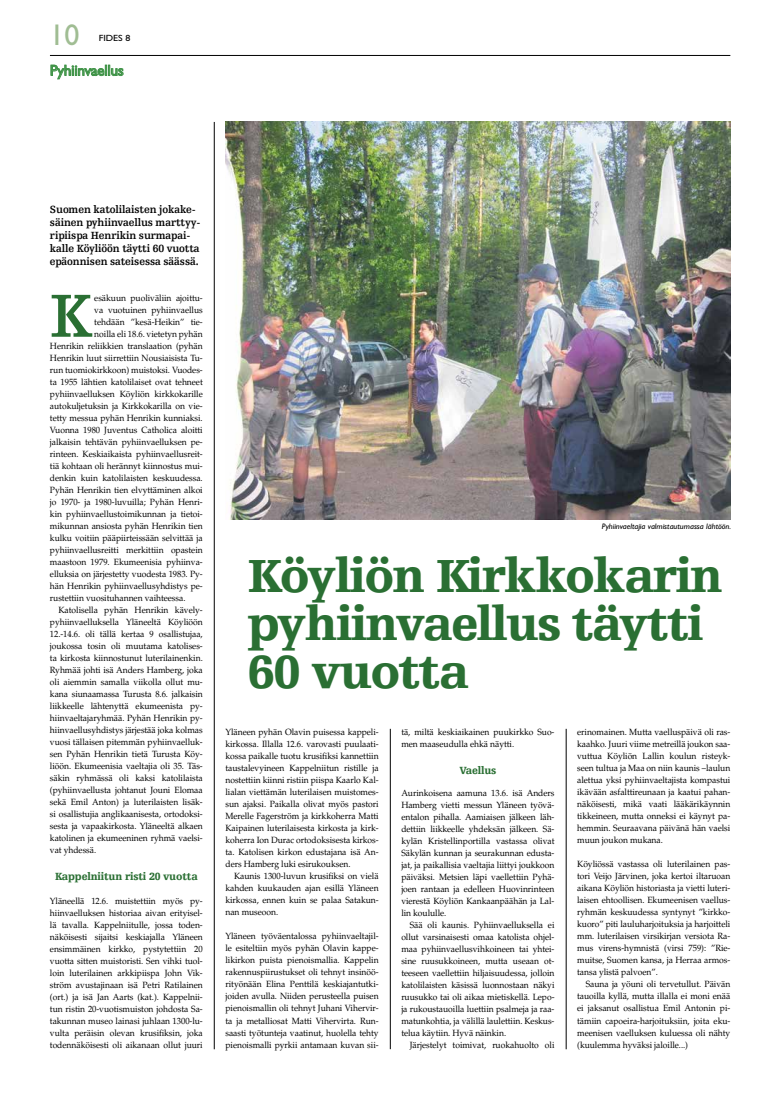
<style>
.page{position:relative;width:780px;height:1106px;background:#fff}
.page>*{position:absolute;margin:0;border:0;box-sizing:border-box;transform-origin:0 0}
.t1{font:700 64.2px "Egyptienne FLT Std";color:#2a6f33;scale:.95 1}
.t2{font:900 49px/48px "Egyptienne FLT Std";letter-spacing:-.035em;color:#2a6f33}
.t3{font:30px "Gill Sans Std";color:#a0bd93}
.t4{font:15px "Gill Sans Std";letter-spacing:-.01em;color:#3f9347}
.t5{font:700 11px/13px "Egyptienne FLT Std";letter-spacing:-.015em;color:#000;scale:.95 1}
.t6{font:900 11px "Egyptienne FLT Std";letter-spacing:-.015em;color:#2a6f33;scale:.95 1}
.t7{font:9px/12px "Palatino LT Std";letter-spacing:-.005em;color:#000;text-align:justify;scale:.95 1}
.t8{font:9px "Gill Sans Std";color:#000;scale:1.1 1}
.t9{font:italic 8px "Gill Sans Std";color:#000;scale:1.05 1}
</style>
<div class="page">
<hr style="left:50px;top:55px;width:680px;height:1px;background:#000">
<svg style="left:51px;top:65px;width:72px;height:14px"></svg>
<hr style="left:390px;top:729px;width:1px;height:320px;background:#000">
<hr style="left:566px;top:729px;width:1px;height:320px;background:#000">
<hr style="left:214px;top:122px;width:1px;height:927px;background:#000">
<img style="left:225px;top:122px;width:505px;height:397px">
<h3 class="t3" style="left:50px;top:18px;width:31px">10</h3>
<p class="t8" style="left:99px;top:33px;width:30px">FIDES 8</p>
<h3 class="t4" style="left:50px;top:62px;width:75px">Pyhiinvaellus</h3>
<p class="t5" style="left:50px;top:203px;width:160px">Suomen katolilaisten jokake&shy;säinen pyhiinvaellus marttyy&shy;ripiispa Henrikin surmapai&shy;kalle Köyliöön täytti 60 vuotta epäonnisen sateisessa säässä.</p>
<h1 class="t1" style="left:50px;top:280px;width:48px">K</h1>
<p class="t7" style="left:94px;top:292px;width:116px">esäkuun puoliväliin ajoittu-</p>
<p class="t7" style="left:94px;top:304px;width:116px">va vuotuinen pyhiinvaellus</p>
<p class="t7" style="left:94px;top:316px;width:116px">tehdään ”kesä-Heikin” tie-</p>
<p class="t7" style="left:94px;top:328px;width:116px">noilla eli 18.6. vietetyn pyhän</p>
<p class="t7" style="left:50px;top:340px;width:162px">Henrikin reliikkien translaation (pyhän</p>
<p class="t7" style="left:50px;top:352px;width:162px">Henrikin luut siirrettiin Nousiaisista Tu-</p>
<p class="t7" style="left:50px;top:364px;width:162px">run tuomiokirkkoon) muistoksi. Vuodes-</p>
<p class="t7" style="left:50px;top:376px;width:162px">ta 1955 lähtien katolilaiset ovat tehneet</p>
<p class="t7" style="left:50px;top:388px;width:162px">pyhiinvaelluksen Köyliön kirkkokarille</p>
<p class="t7" style="left:50px;top:400px;width:162px">autokuljetuksin ja Kirkkokarilla on vie-</p>
<p class="t7" style="left:50px;top:412px;width:162px">tetty messua pyhän Henrikin kunniaksi.</p>
<p class="t7" style="left:50px;top:424px;width:162px">Vuonna 1980 Juventus Catholica aloitti</p>
<p class="t7" style="left:50px;top:436px;width:162px">jalkaisin tehtävän pyhiinvaelluksen pe-</p>
<p class="t7" style="left:50px;top:448px;width:162px">rinteen. Keskiaikaista pyhiinvaellusreit-</p>
<p class="t7" style="left:50px;top:460px;width:162px">tiä kohtaan oli herännyt kiinnostus mui-</p>
<p class="t7" style="left:50px;top:472px;width:162px">denkin kuin katolilaisten keskuudessa.</p>
<p class="t7" style="left:50px;top:484px;width:162px">Pyhän Henrikin tien elvyttäminen alkoi</p>
<p class="t7" style="left:50px;top:496px;width:162px">jo 1970- ja 1980-luvuilla; Pyhän Henri-</p>
<p class="t7" style="left:50px;top:508px;width:162px">kin pyhiinvaellustoimikunnan ja tietoi-</p>
<p class="t7" style="left:50px;top:520px;width:162px">mikunnan ansiosta pyhän Henrikin tien</p>
<p class="t7" style="left:50px;top:532px;width:162px">kulku voitiin pääpiirteissään selvittää ja</p>
<p class="t7" style="left:50px;top:544px;width:162px">pyhiinvaellusreitti merkittiin opastein</p>
<p class="t7" style="left:50px;top:556px;width:162px">maastoon 1979. Ekumeenisia pyhiinva-</p>
<p class="t7" style="left:50px;top:568px;width:162px">elluksia on järjestetty vuodesta 1983. Py-</p>
<p class="t7" style="left:50px;top:580px;width:162px">hän Henrikin pyhiinvaellusyhdistys pe-</p>
<p class="t7" style="left:50px;top:592px;width:144px">rustettiin vuosituhannen vaihteessa.</p>
<p class="t7" style="left:58px;top:604px;width:153px">Katolisella pyhän Henrikin kävely-</p>
<p class="t7" style="left:50px;top:616px;width:162px">pyhiinvaelluksella Yläneeltä Köyliöön</p>
<p class="t7" style="left:50px;top:628px;width:162px">12.-14.6. oli tällä kertaa 9 osallistujaa,</p>
<p class="t7" style="left:50px;top:640px;width:162px">joukossa tosin oli muutama katolises-</p>
<p class="t7" style="left:50px;top:652px;width:162px">ta kirkosta kiinnostunut luterilainenkin.</p>
<p class="t7" style="left:50px;top:664px;width:162px">Ryhmää johti isä Anders Hamberg, joka</p>
<p class="t7" style="left:50px;top:676px;width:162px">oli aiemmin samalla viikolla ollut mu-</p>
<p class="t7" style="left:50px;top:688px;width:162px">kana siunaamassa Turusta 8.6. jalkaisin</p>
<p class="t7" style="left:50px;top:700px;width:162px">liikkeelle lähtenyttä ekumeenista py-</p>
<p class="t7" style="left:50px;top:712px;width:162px">hiinvaeltajaryhmää. Pyhän Henrikin py-</p>
<p class="t7" style="left:50px;top:724px;width:162px">hiinvaellusyhdistys järjestää joka kolmas</p>
<p class="t7" style="left:50px;top:736px;width:162px">vuosi tällaisen pitemmän pyhiinvaelluk-</p>
<p class="t7" style="left:50px;top:748px;width:162px">sen Pyhän Henrikin tietä Turusta Köy-</p>
<p class="t7" style="left:50px;top:760px;width:162px">liöön. Ekumeenisia vaeltajia oli 35. Täs-</p>
<p class="t7" style="left:50px;top:772px;width:162px">säkin ryhmässä oli kaksi katolilaista</p>
<p class="t7" style="left:50px;top:784px;width:162px">(pyhiinvaellusta johtanut Jouni Elomaa</p>
<p class="t7" style="left:50px;top:796px;width:162px">sekä Emil Anton) ja luterilaisten lisäk-</p>
<p class="t7" style="left:50px;top:808px;width:162px">si osallistujia anglikaanisesta, ortodoksi-</p>
<p class="t7" style="left:50px;top:820px;width:162px">sesta ja vapaakirkosta. Yläneeltä alkaen</p>
<p class="t7" style="left:50px;top:832px;width:162px">katolinen ja ekumeeninen ryhmä vaelsi-</p>
<p class="t7" style="left:50px;top:844px;width:50px">vat yhdessä.</p>
<p class="t6" style="left:55px;top:870px;width:152px">Kappelniitun risti 20 vuotta</p>
<p class="t7" style="left:50px;top:895px;width:162px">Yläneellä 12.6. muistettiin myös py&shy;hiinvaelluksen historiaa aivan erityisel&shy;lä tavalla. Kappelniitulle, jossa toden&shy;näköisesti sijaitsi keskiajalla Yläneen ensimmäinen kirkko, pystytettiin 20 vuotta sitten muistoristi. Sen vihki tuol&shy;loin luterilainen arkkipiispa John Vik&shy;ström avustajinaan isä Petri Ratilainen (ort.) ja isä Jan Aarts (kat.). Kappelnii&shy;tun ristin 20-vuotismuiston johdosta Sa&shy;takunnan museo lainasi juhlaan 1300-lu&shy;vulta peräisin olevan krusifiksin, joka todennäköisesti oli aikanaan ollut juuri</p>
<p class="t9" style="left:602px;top:521px;width:125px">Pyhiinvaeltajia valmistautumassa lähtöön.</p>
<h2 class="t2" style="left:248px;top:552px;width:477px">Köyliön Kirkkokarin pyhiinvaellus täytti<br>60 vuotta</h2>
<p class="t7" style="left:225px;top:726px;width:163px">Yläneen pyhän Olavin puisessa kappeli&shy;kirkossa. Illalla 12.6. varovasti puulaati&shy;kossa paikalle tuotu krusifiksi kannettiin taustalevyineen Kappelniitun ristille ja nostettiin kiinni ristiin piispa Kaarlo Kal&shy;lialan viettämän luterilaisen muistomes&shy;sun ajaksi. Paikalla olivat myös pastori Merelle Fagerström ja kirkkoherra Matti Kaipainen luterilaisesta kirkosta ja kirk&shy;koherra Ion Durac ortodoksisesta kirkos&shy;ta. Katolisen kirkon edustajana isä An&shy;ders Hamberg luki esirukouksen.</p>
<p class="t7" style="left:225px;top:870px;width:163px;text-indent:9px">Kaunis 1300-luvun krusifiksi on vielä kahden kuukauden ajan esillä Yläneen kirkossa, ennen kuin se palaa Satakun&shy;nan museoon.</p>
<p class="t7" style="left:225px;top:930px;width:163px">Yläneen työväentalossa pyhiinvaeltajil&shy;le esiteltiin myös pyhän Olavin kappe&shy;likirkon puista pienoismallia. Kappelin rakennuspiirustukset oli tehnyt insinöö&shy;rityönään Elina Penttilä keskiajantutki&shy;joiden avulla. Niiden perusteella puisen pienoismallin oli tehnyt Juhani Vihervir&shy;ta ja metalliosat Matti Vihervirta. Run&shy;saasti työtunteja vaatinut, huolella tehty pienoismalli pyrkii antamaan kuvan sii-</p>
<p class="t7" style="left:401px;top:726px;width:163px">tä, miltä keskiaikainen puukirkko Suo&shy;men maaseudulla ehkä näytti.</p>
<p class="t6" style="left:459px;top:764px;width:40px">Vaellus</p>
<p class="t7" style="left:401px;top:787px;width:163px">Aurinkoisena aamuna 13.6. isä Anders Hamberg vietti messun Yläneen työvä&shy;entalon pihalla. Aamiaisen jälkeen läh&shy;dettiin liikkeelle yhdeksän jälkeen. Sä&shy;kylän Kristellinportilla vastassa olivat Säkylän kunnan ja seurakunnan edusta&shy;jat, ja paikallisia vaeltajia liittyi joukkoon päiväksi. Metsien läpi vaellettiin Pyhä&shy;joen rantaan ja edelleen Huovinrinteen vierestä Köyliön Kankaanpäähän ja Lal&shy;lin koululle.</p>
<p class="t7" style="left:401px;top:919px;width:163px;text-indent:9px">Sää oli kaunis. Pyhiinvaelluksella ei ollut varsinaisesti omaa katolista ohjel&shy;maa pyhiinvaellusvihkoineen tai yhtei&shy;sine ruusukkoineen, mutta useaan ot&shy;teeseen vaellettiin hiljaisuudessa, jolloin katolilaisten käsissä luonnostaan näkyi ruusukko tai oli aikaa mietiskellä. Lepo&shy;ja rukoustauoilla luettiin psalmeja ja raa&shy;matunkohtia, ja välillä laulettiin. Keskus&shy;telua käytiin. Hyvä näinkin.</p>
<p class="t7" style="left:410px;top:1039px;width:154px">Järjestelyt toimivat, ruokahuolto oli</p>
<p class="t7" style="left:577px;top:726px;width:163px">erinomainen. Mutta vaelluspäivä oli ras&shy;kaahko. Juuri viime metreillä joukon saa&shy;vuttua Köyliön Lallin koulun risteyk&shy;seen tultua ja Maa on niin kaunis –laulun alettua yksi pyhiinvaeltajista kompastui ikävään asfalttireunaan ja kaatui pahan&shy;näköisesti, mikä vaati lääkärikäynnin tikkeineen, mutta onneksi ei käynyt pa&shy;hemmin. Seuraavana päivänä hän vaelsi muun joukon mukana.</p>
<p class="t7" style="left:577px;top:858px;width:163px">Köyliössä vastassa oli luterilainen pas&shy;tori Veijo Järvinen, joka kertoi iltaruoan aikana Köyliön historiasta ja vietti luteri&shy;laisen ehtoollisen. Ekumeenisen vaellus&shy;ryhmän keskuudessa syntynyt ”kirkko&shy;kuoro” piti lauluharjoituksia ja harjoitteli mm. luterilaisen virsikirjan versiota Ra&shy;mus virens-hymnistä (virsi 759): ”Rie&shy;muitse, Suomen kansa, ja Herraa armos&shy;tansa ylistä palvoen”.</p>
<p class="t7" style="left:577px;top:978px;width:163px;text-indent:9px">Sauna ja yöuni oli tervetullut. Päivän tauoilla kyllä, mutta illalla ei moni enää ei jaksanut osallistua Emil Antonin pi&shy;tämiin capoeira-harjoituksiin, joita eku&shy;meenisen vaelluksen kuluessa oli nähty (kuulemma hyväksi jaloille...)</p>
</div>
